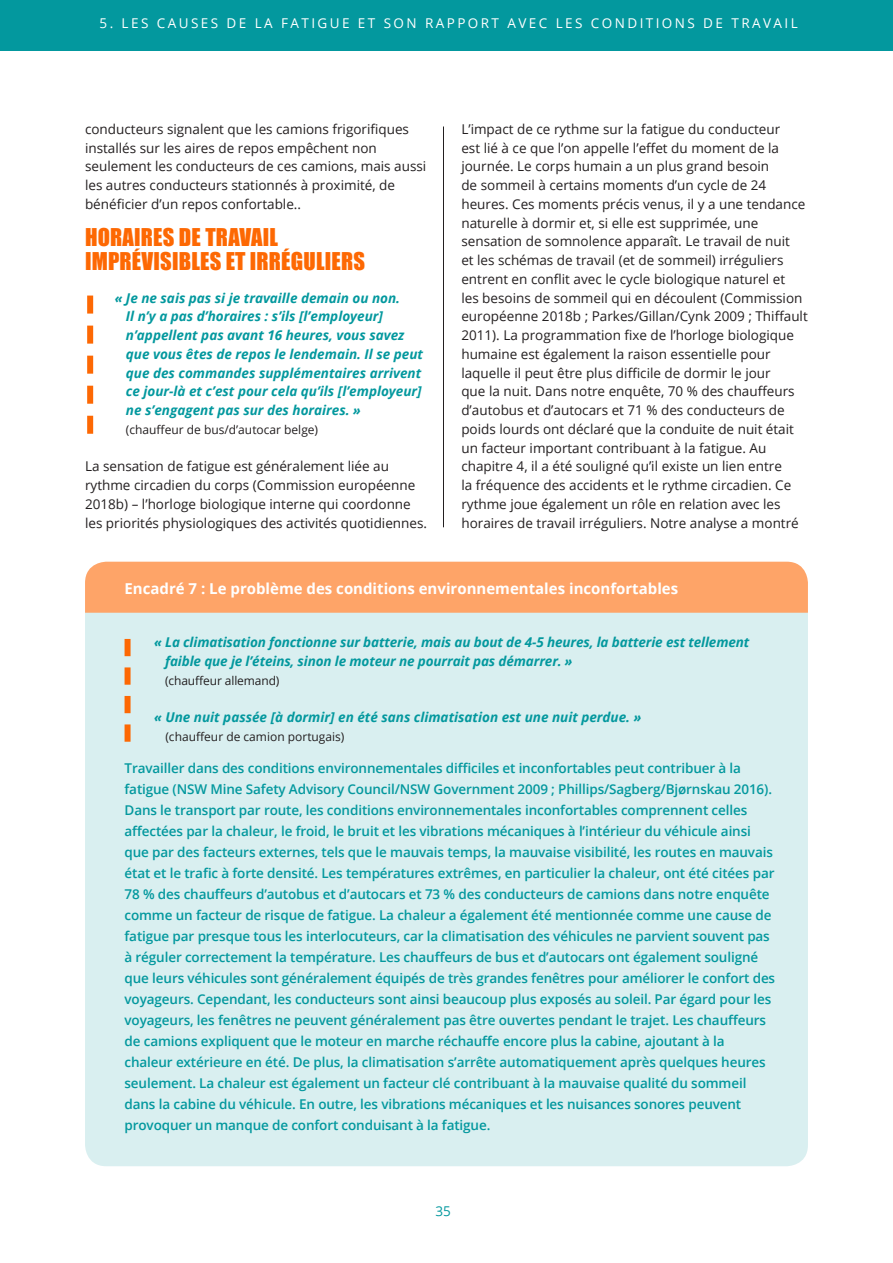
<style>
.page{position:relative;width:893px;height:1263px;background:#fff}
.page>*{position:absolute;margin:0;border:0;box-sizing:border-box;transform-origin:0 0}
._9_2LB-head-B{font:22.5px/23.2px "Impact";letter-spacing:.01em;color:#fd6803}
.SC2_BoxHead{font:700 15px "Open Sans";color:#fff}
.SC1_Boxtext{font:600 13.5px/21px "Open Sans";letter-spacing:-.01em;color:#03989e}
._1_fullout{font:13.5px/18.8px "Open Sans";color:#231f20}
._4_DriverQuote{font:italic 700 13.5px/18.8px "Open Sans";color:#03989e}
.Runninghead{font:13.5px "Open Sans";letter-spacing:.18em;color:#fff}
.t1{font:13.5px "Open Sans";color:#03989e}
._4_DriverQuote-2{font:12px "Open Sans";color:#231f20}
</style>
<div class="page">
<div style="left:0;top:0;width:893px;height:51px;background:#03989e"></div>
<div style="left:85px;top:613px;width:723px;height:553px;background:#d9eff0"></div>
<div style="left:85px;top:562px;width:723px;height:51px;background:#fea468"></div>
<svg style="left:125px;top:639px;width:6px;height:103px"></svg>
<hr style="left:443px;top:126px;width:1px;height:401px;background:#231f20">
<svg style="left:87px;top:296px;width:6px;height:138px"></svg>
<p class="Runninghead" style="left:100px;top:14px;width:700px">5. LES CAUSES DE LA FATIGUE ET SON RAPPORT AVEC LES CONDITIONS DE TRAVAIL</p>
<p class="_1_fullout" style="left:85px;top:119px;width:343px">conducteurs signalent que les camions frigorifiques installés sur les aires de repos empêchent non seulement les conducteurs de ces camions, mais aussi les autres conducteurs stationnés à proximité, de bénéficier d’un repos confortable..</p>
<p class="_9_2LB-head-B" style="left:85px;top:225px;width:282px">HORAIRES DE TRAVAIL<br>IMPRÉVISIBLES ET IRRÉGULIERS</p>
<p class="_4_DriverQuote" style="left:126px;top:288px;width:299px;text-indent:-11px">« Je ne sais pas si je travaille demain ou non.<br>Il n’y a pas d’horaires : s’ils [l’employeur] n’appellent pas avant 16 heures, vous savez que vous êtes de repos le lendemain. Il se peut que des commandes supplémentaires arrivent ce jour-là et c’est pour cela qu’ils [l’employeur] ne s’engagent pas sur des horaires. »</p>
<p class="_4_DriverQuote-2" style="left:126px;top:421px;width:194px">(chauffeur de bus/d’autocar belge)</p>
<p class="_1_fullout" style="left:85px;top:457px;width:344px">La sensation de fatigue est généralement liée au rythme circadien du corps (Commission européenne 2018b) – l’horloge biologique interne qui coordonne les priorités physiologiques des activités quotidiennes.</p>
<p class="_1_fullout" style="left:461px;top:119px;width:348px">L’impact de ce rythme sur la fatigue du conducteur<br>est lié à ce que l’on appelle l’effet du moment de la journée. Le corps humain a un plus grand besoin<br>de sommeil à certains moments d’un cycle de 24 heures. Ces moments précis venus, il y a une tendance naturelle à dormir et, si elle est supprimée, une sensation de somnolence apparaît. Le travail de nuit<br>et les schémas de travail (et de sommeil) irréguliers entrent en conflit avec le cycle biologique naturel et<br>les besoins de sommeil qui en découlent (Commission européenne 2018b ; Parkes/Gillan/Cynk 2009 ; Thiffault 2011). La programmation fixe de l’horloge biologique humaine est également la raison essentielle pour laquelle il peut être plus difficile de dormir le jour<br>que la nuit. Dans notre enquête, 70 % des chauffeurs d’autobus et d’autocars et 71 % des conducteurs de poids lourds ont déclaré que la conduite de nuit était un facteur important contribuant à la fatigue. Au chapitre 4, il a été souligné qu’il existe un lien entre<br>la fréquence des accidents et le rythme circadien. Ce rythme joue également un rôle en relation avec les horaires de travail irréguliers. Notre analyse a montré</p>
<p class="SC2_BoxHead" style="left:125px;top:578px;width:555px">Encadré 7 : Le problème des conditions environnementales inconfortables</p>
<p class="_4_DriverQuote" style="left:165px;top:633px;width:586px;text-indent:-11px">« La climatisation fonctionne sur batterie, mais au bout de 4-5 heures, la batterie est tellement faible que je l’éteins, sinon le moteur ne pourrait pas démarrer. »</p>
<p class="_4_DriverQuote-2" style="left:165px;top:672px;width:116px">(chauffeur allemand)</p>
<p class="_4_DriverQuote" style="left:154px;top:708px;width:488px">« Une nuit passée [à dormir] en été sans climatisation est une nuit perdue. »</p>
<p class="_4_DriverQuote-2" style="left:165px;top:728px;width:181px">(chauffeur de camion portugais)</p>
<p class="SC1_Boxtext" style="left:125px;top:757px;width:652px">Travailler dans des conditions environnementales difficiles et inconfortables peut contribuer à la fatigue (NSW Mine Safety Advisory Council/NSW Government 2009 ; Phillips/Sagberg/Bjørnskau 2016).<br>Dans le transport par route, les conditions environnementales inconfortables comprennent celles affectées par la chaleur, le froid, le bruit et les vibrations mécaniques à l’intérieur du véhicule ainsi que par des facteurs externes, tels que le mauvais temps, la mauvaise visibilité, les routes en mauvais état et le trafic à forte densité. Les températures extrêmes, en particulier la chaleur, ont été citées par 78 % des chauffeurs d’autobus et d’autocars et 73 % des conducteurs de camions dans notre enquête comme un facteur de risque de fatigue. La chaleur a également été mentionnée comme une cause de fatigue par presque tous les interlocuteurs, car la climatisation des véhicules ne parvient souvent pas à réguler correctement la température. Les chauffeurs de bus et d’autocars ont également souligné que leurs véhicules sont généralement équipés de très grandes fenêtres pour améliorer le confort des voyageurs. Cependant, les conducteurs sont ainsi beaucoup plus exposés au soleil. Par égard pour les voyageurs, les fenêtres ne peuvent généralement pas être ouvertes pendant le trajet. Les chauffeurs de camions expliquent que le moteur en marche réchauffe encore plus la cabine, ajoutant à la chaleur extérieure en été. De plus, la climatisation s’arrête automatiquement après quelques heures seulement. La chaleur est également un facteur clé contribuant à la mauvaise qualité du sommeil dans la cabine du véhicule. En outre, les vibrations mécaniques et les nuisances sonores peuvent provoquer un manque de confort conduisant à la fatigue.</p>
<p class="t1" style="left:436px;top:1202px;width:17px">35</p>
</div>
